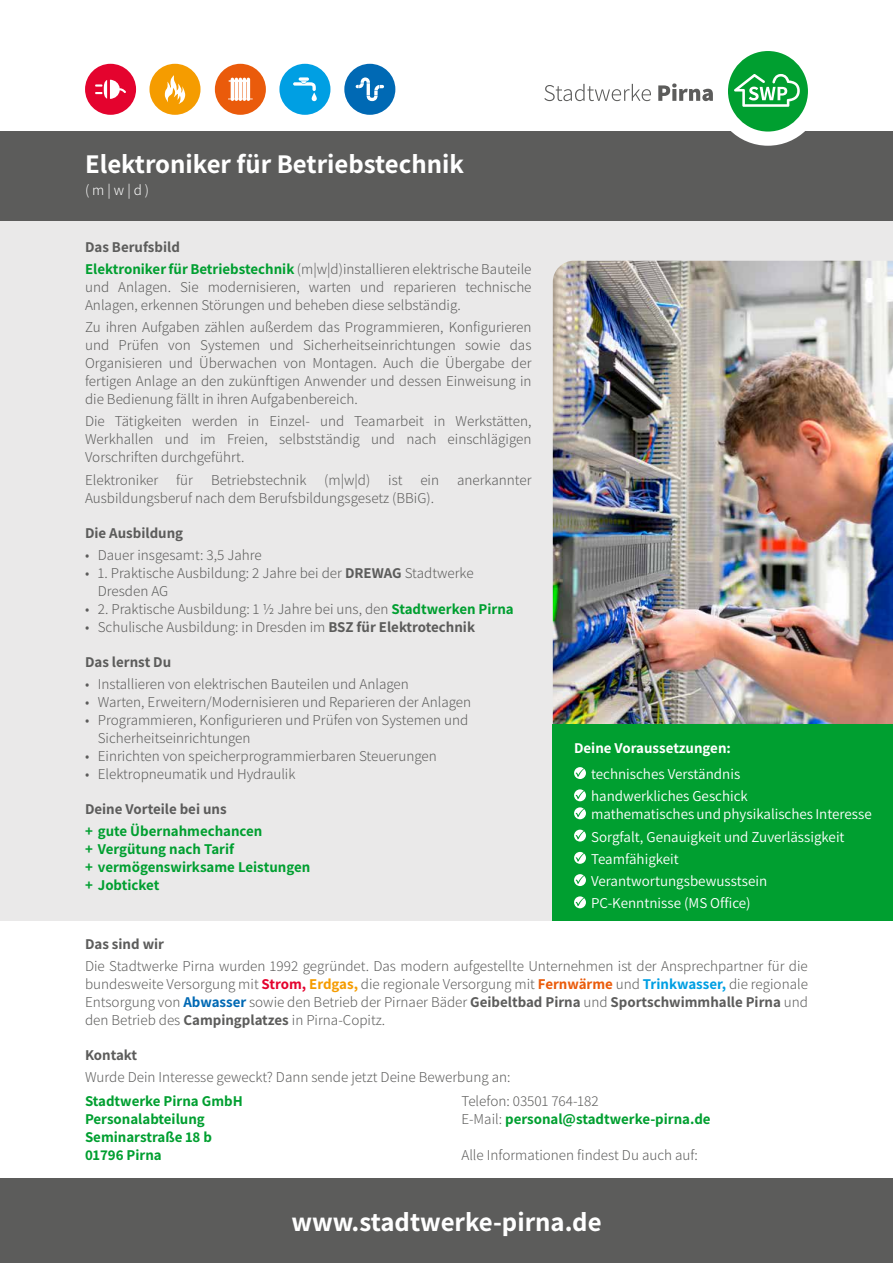
<style>
.page{position:relative;width:893px;height:1263px;background:#fff}
.page>*{position:absolute;margin:0;border:0;box-sizing:border-box;transform-origin:0 0}
.t1{font:700 27px "Assistant";color:#fff}
.t2{font:300 15px/18px "Assistant";color:#5c5c5b}
.t3{font:700 15px/18px "Assistant";color:#009f30}
.t4{font:15px/22.2px "Assistant";color:#fff}
.t5{font:700 15px "Assistant";color:#5c5c5b}
.t6{font:700 15px "Assistant";color:#fff}
.t7{font:300 15px "Assistant";color:#fff}
.s1{font-weight:700}
.s2{font-weight:700;color:#009f30}
.s3{font-weight:700;color:#e4032e}
.s4{font-weight:700;color:#f59c00}
.s5{font-weight:700;color:#ea5b0b}
.s6{font-weight:700;color:#009fe3}
.s7{font-weight:700;color:#0069b4}
.s8{font-weight:300;color:#5c5c5b}
</style>
<div class="page">
<div style="left:0;top:132px;width:893px;height:789px;background:#eae9e9"></div>
<div style="left:0;top:1178px;width:893px;height:85px;background:#5c5c5b"></div>
<div style="left:279px;top:64px;width:51px;height:51px;background:#009fe3;border-radius:50%"></div>
<svg style="left:312px;top:92px;width:5px;height:9px"></svg>
<svg style="left:299px;top:77px;width:10px;height:4px"></svg>
<svg style="left:293px;top:81px;width:23px;height:10px"></svg>
<div style="left:344px;top:64px;width:51px;height:51px;background:#0069b4;border-radius:50%"></div>
<svg style="left:356px;top:77px;width:28px;height:24px"></svg>
<div style="left:215px;top:64px;width:51px;height:51px;background:#ea5b0b;border-radius:50%"></div>
<svg style="left:228px;top:78px;width:25px;height:23px"></svg>
<div style="left:149px;top:64px;width:52px;height:51px;background:#f59c00;border-radius:50%"></div>
<svg style="left:165px;top:75px;width:20px;height:29px"></svg>
<div style="left:85px;top:64px;width:51px;height:51px;background:#e4032e;border-radius:50%"></div>
<svg style="left:95px;top:80px;width:31px;height:19px"></svg>
<div style="left:0;top:132px;width:893px;height:89px;background:#5c5c5b"></div>
<div style="left:713px;top:37px;width:109px;height:109px;background:#fff;border-radius:50%"></div>
<svg style="left:728px;top:51px;width:80px;height:81px"></svg>
<svg style="left:544px;top:83px;width:169px;height:18px"></svg>
<img style="left:553px;top:261px;width:340px;height:463px">
<div style="left:553px;top:724px;width:340px;height:197px;background:#009f30"></div>
<svg style="left:574px;top:767px;width:12px;height:12px"></svg>
<svg style="left:575px;top:767px;width:11px;height:10px"></svg>
<svg style="left:574px;top:789px;width:12px;height:12px"></svg>
<svg style="left:575px;top:789px;width:11px;height:10px"></svg>
<svg style="left:574px;top:807px;width:12px;height:12px"></svg>
<svg style="left:575px;top:807px;width:11px;height:10px"></svg>
<svg style="left:574px;top:830px;width:12px;height:11px"></svg>
<svg style="left:575px;top:830px;width:11px;height:9px"></svg>
<svg style="left:574px;top:852px;width:12px;height:12px"></svg>
<svg style="left:575px;top:852px;width:11px;height:10px"></svg>
<svg style="left:574px;top:874px;width:12px;height:12px"></svg>
<svg style="left:575px;top:874px;width:11px;height:10px"></svg>
<svg style="left:574px;top:896px;width:12px;height:12px"></svg>
<svg style="left:575px;top:896px;width:11px;height:10px"></svg>
<h1 class="t1" style="left:85px;top:145px;width:380px">Elektroniker für Betriebstechnik</h1>
<p class="t7" style="left:85px;top:180px;width:66px">( m | w | d )</p>
<p class="t2" style="left:85px;top:235px;width:448px;line-height:22.2px"><span class="s1">Das Berufsbild<br></span><span class="s2">Elektroniker für Betriebstechnik</span> (m|w|d)installieren elektrische Bauteile</p>
<p class="t2" style="left:85px;top:277px;width:448px">und Anlagen. Sie modernisieren, warten und reparieren technische<br>Anlagen, erkennen Störungen und beheben diese selbständig.</p>
<p class="t2" style="left:85px;top:317px;width:448px;text-align:justify">Zu ihren Aufgaben zählen außerdem das Programmieren, Konfigurieren und Prüfen von Systemen und Sicherheitseinrichtungen sowie das Organisieren und Überwachen von Montagen. Auch die Übergabe der fertigen Anlage an den zukünftigen Anwender und dessen Einweisung in die Bedienung fällt in ihren Aufgabenbereich.</p>
<p class="t2" style="left:85px;top:412px;width:448px;text-align:justify">Die Tätigkeiten werden in Einzel- und Teamarbeit in Werkstätten, Werkhallen und im Freien, selbstständig und nach einschlägigen Vorschriften durchgeführt.</p>
<p class="t2" style="left:85px;top:470px;width:448px">Elektroniker für Betriebstechnik (m|w|d) ist ein anerkannter<br>Ausbildungsberuf nach dem Berufsbildungsgesetz (BBiG).</p>
<p class="t5" style="left:85px;top:522px;width:100px">Die Ausbildung</p>
<p class="t2" style="left:85px;top:545px;width:178px">• Dauer insgesamt: 3,5 Jahre</p>
<p class="t2" style="left:98px;top:563px;width:377px;text-indent:-13px">• 1. Praktische Ausbildung: 2 Jahre bei der <span class="s1">DREWAG</span> Stadtwerke<br>Dresden AG</p>
<p class="t2" style="left:85px;top:599px;width:430px">• 2. Praktische Ausbildung: 1 ½ Jahre bei uns, den <span class="s2">Stadtwerken Pirna</span></p>
<p class="t2" style="left:85px;top:617px;width:392px">• Schulische Ausbildung: in Dresden im <span class="s1">BSZ für Elektrotechnik</span></p>
<p class="t5" style="left:85px;top:651px;width:88px">Das lernst Du</p>
<p class="t2" style="left:85px;top:674px;width:325px">• Installieren von elektrischen Bauteilen und Anlagen</p>
<p class="t2" style="left:85px;top:692px;width:388px">• Warten, Erweitern/Modernisieren und Reparieren der Anlagen</p>
<p class="t2" style="left:98px;top:710px;width:372px;text-indent:-13px">• Programmieren, Konfigurieren und Prüfen von Systemen und<br>Sicherheitseinrichtungen</p>
<p class="t2" style="left:85px;top:746px;width:353px">• Einrichten von speicherprogrammierbaren Steuerungen</p>
<p class="t2" style="left:85px;top:764px;width:212px">• Elektropneumatik und Hydraulik</p>
<p class="t5" style="left:85px;top:799px;width:143px">Deine Vorteile bei uns</p>
<p class="t3" style="left:85px;top:822px;width:227px">+ gute Übernahmechancen<br>+ Vergütung nach Tarif<br>+ vermögenswirksame Leistungen + Jobticket</p>
<p class="t6" style="left:574px;top:737px;width:158px">Deine Voraussetzungen:</p>
<p class="t4" style="left:591px;top:762px;width:158px">technisches Verständnis handwerkliches Geschick</p>
<p class="t4" style="left:591px;top:802px;width:282px">mathematisches und physikalisches Interesse<br>Sorgfalt, Genauigkeit und Zuverlässigkeit<br>Teamfähigkeit<br>Verantwortungsbewusstsein<br>PC-Kenntnisse (MS Office)</p>
<p class="t5" style="left:85px;top:933px;width:81px">Das sind wir</p>
<p class="t2" style="left:85px;top:956px;width:724px;text-align:justify">Die Stadtwerke Pirna wurden 1992 gegründet. Das modern aufgestellte Unternehmen ist der Ansprechpartner für die bundesweite Versorgung mit <span class="s3">Strom,</span> <span class="s4">Erdgas,</span> die regionale Versorgung mit <span class="s5">Fernwärme</span> und <span class="s6">Trinkwasser,</span> die regionale Entsorgung von <span class="s7">Abwasser</span> sowie den Betrieb der Pirnaer Bäder <span class="s1">Geibeltbad Pirna</span> und <span class="s1">Sportschwimmhalle Pirna</span> und den Betrieb des <span class="s1">Campingplatzes</span> in Pirna-Copitz.</p>
<p class="t5" style="left:85px;top:1045px;width:54px">Kontakt</p>
<p class="t2" style="left:85px;top:1067px;width:427px">Wurde Dein Interesse geweckt? Dann sende jetzt Deine Bewerbung an:</p>
<p class="t3" style="left:85px;top:1092px;width:159px">Stadtwerke Pirna GmbH<br>Personalabteilung<br>Seminarstraße 18 b<br>01796 Pirna</p>
<p class="t3" style="left:461px;top:1092px;width:251px"><span class="s8">Telefon: 03501 764-182<br>E-Mail:</span> personal@stadtwerke-pirna.de</p>
<p class="t2" style="left:461px;top:1145px;width:238px">Alle Informationen findest Du auch auf:</p>
<h1 class="t1" style="left:291px;top:1203px;width:312px">www.stadtwerke-pirna.de</h1>
</div>
